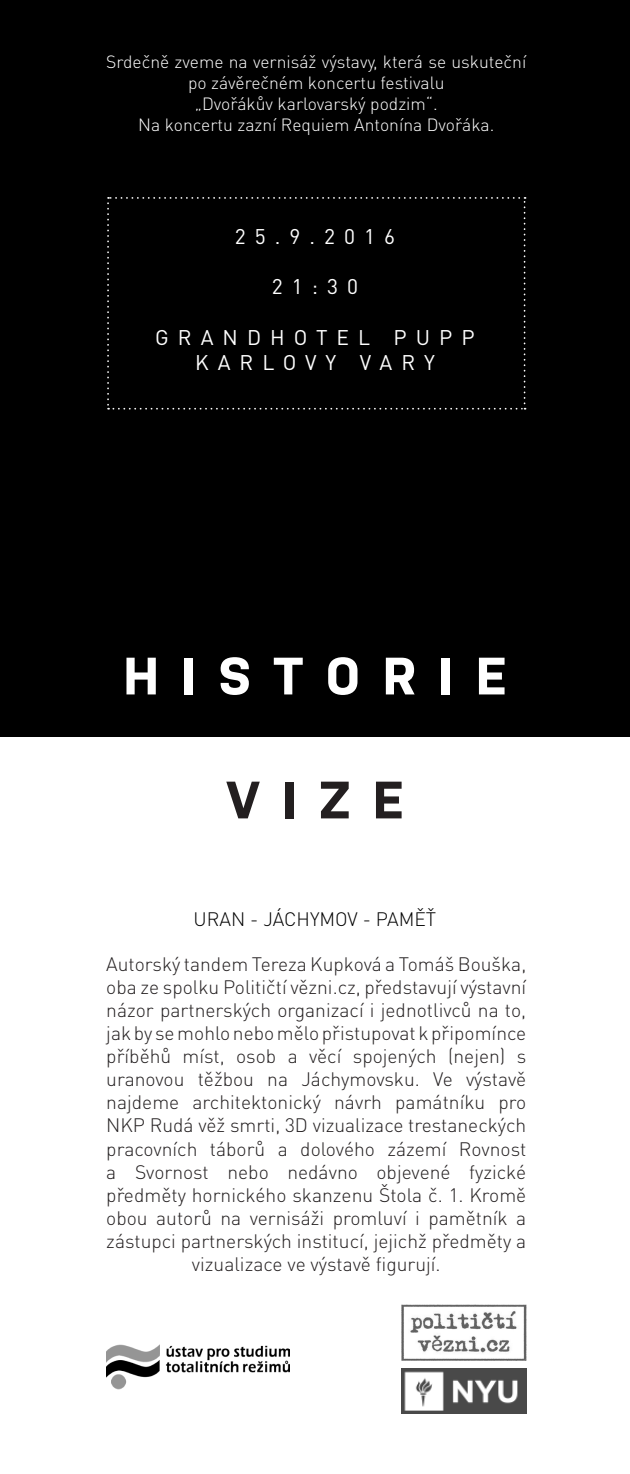
<style>
.page{position:relative;width:630px;height:1474px;background:#fff}
.page>*{position:absolute;margin:0;border:0;box-sizing:border-box;transform-origin:0 0}
.t1{font:700 52.5px "Nudista";letter-spacing:.43em;color:#fff}
.t2{font:700 52.5px "Nudista";color:#231f20}
.t3{font:21px "DIN Pro";letter-spacing:.43em;color:#fff}
.t4{font:300 19.25px/23.1px "DIN Pro";color:#231f20;text-align:center}
.t5{font:300 19.25px "DIN Pro";color:#000}
.t6{font:300 17.5px/21px "DIN Pro";color:#fff;text-align:center}
</style>
<div class="page">
<div style="left:0;top:0;width:630px;height:737px;background:#000"></div>
<svg style="left:107px;top:197px;width:419px;height:212px"></svg>
<img style="left:106px;top:1344px;width:184px;height:46px">
<img style="left:401px;top:1304px;width:125px;height:56px">
<img style="left:402px;top:1368px;width:124px;height:45px">
<p class="t6" style="left:106px;top:50px;width:422px">Srdečně zveme na vernisáž výstavy, která se uskuteční po závěrečném koncertu festivalu</p>
<p class="t6" style="left:195px;top:92px;width:245px">„Dvořákův karlovarský podzim“.</p>
<p class="t6" style="left:138px;top:113px;width:358px">Na koncertu zazní Requiem Antonína Dvořáka.</p>
<p class="t3" style="left:235px;top:222px;width:162px">25.9.2016</p>
<p class="t3" style="left:272px;top:272px;width:88px">21:30</p>
<p class="t3" style="left:155px;top:323px;width:321px">GRANDHOTEL PUPP</p>
<p class="t3" style="left:195px;top:348px;width:241px">KARLOVY VARY</p>
<p class="t1" style="left:123px;top:637px;width:385px">HISTORIE</p>
<p class="t2" style="left:226px;top:761px;width:179px">VIZE</p>
<p class="t5" style="left:194px;top:906px;width:244px">URAN - JÁCHYMOV - PAMĚŤ</p>
<p class="t4" style="left:106px;top:951px;width:422px">Autorský tandem Tereza Kupková a Tomáš Bouška, oba ze spolku Političtí vězni.cz, představují výstavní názor partnerských organizací i jednotlivců na to, jak by se mohlo nebo mělo přistupovat k připomínce příběhů míst, osob a věcí spojených (nejen) s uranovou těžbou na Jáchymovsku. Ve výstavě najdeme architektonický návrh památníku pro NKP Rudá věž smrti, 3D vizualizace trestaneckých pracovních táborů a dolového zázemí Rovnost a Svornost nebo nedávno objevené fyzické předměty hornického skanzenu Štola č. 1. Kromě obou autorů na vernisáži promluví i pamětník a zástupci partnerských institucí, jejichž předměty a vizualizace ve výstavě figurují.</p>
</div>
